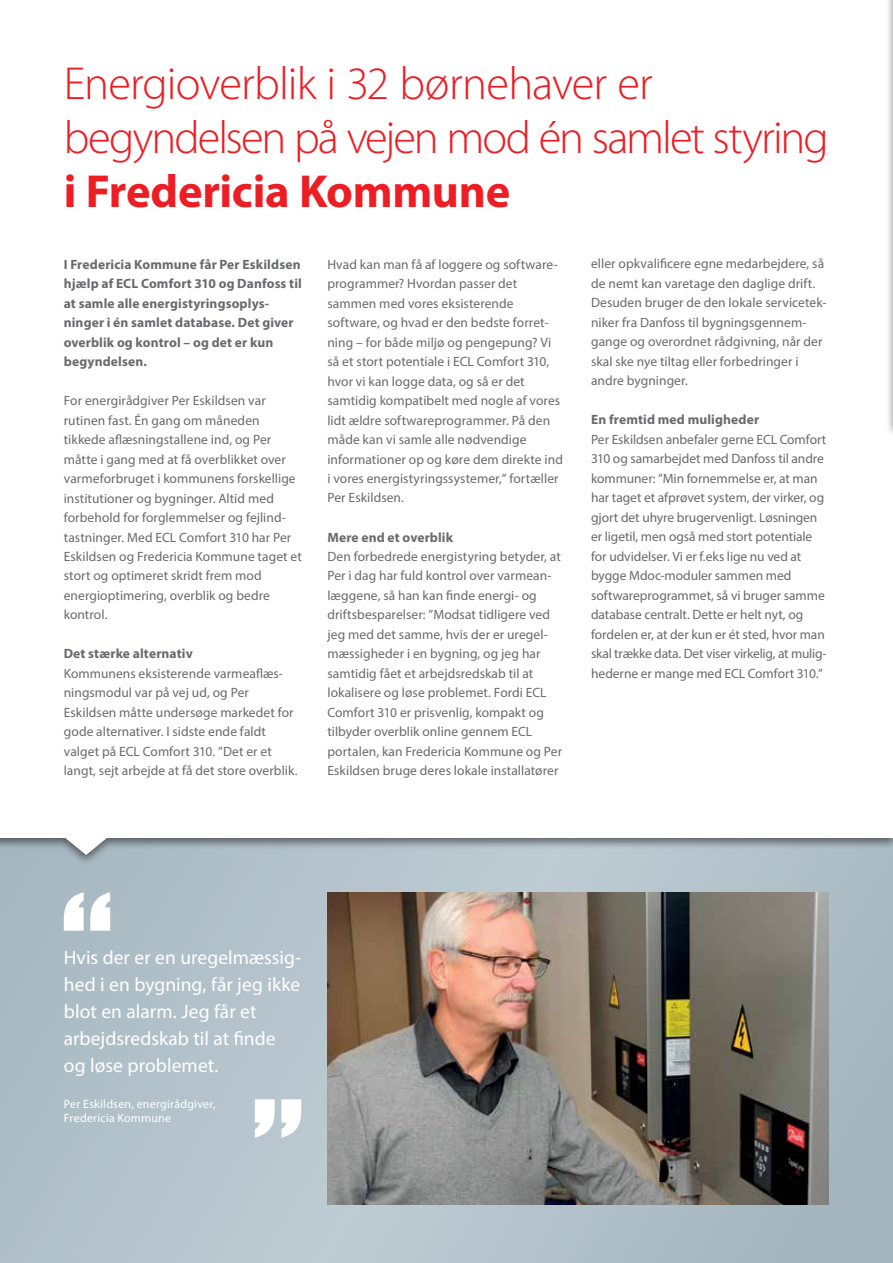
<style>
.page{position:relative;width:893px;height:1263px;background:#fff}
.page>*{position:absolute;margin:0;border:0;box-sizing:border-box;transform-origin:0 0}
.t1{font:300 46.5px/54px "Myriad Pro";letter-spacing:-.03em;color:#ed1d24}
.t2{font:700 46.5px "Myriad Pro";letter-spacing:-.005em;color:#ed1d24}
.t3{font:19.5px/27px "Myriad Pro";letter-spacing:.005em;color:#fff}
.t4{font:13.5px/19.5px "Myriad Pro";letter-spacing:.005em;color:#696a6d}
.t5{font:700 13.5px/19.5px "Myriad Pro";letter-spacing:.01em;color:#696a6d}
.t6{font:12px/13.5px "Myriad Pro";letter-spacing:.02em;color:#fff}
</style>
<div class="page">
<div style="left:0;top:838px;width:893px;height:425px;background:linear-gradient(to right,#b6c4cd,#acbbc4)"></div>
<img style="left:327px;top:892px;width:502px;height:312px">
<svg style="left:255px;top:1099px;width:46px;height:39px"></svg>
<svg style="left:64px;top:892px;width:46px;height:39px"></svg>
<div style="left:0;top:0;width:893px;height:866px;background:#000;opacity:.5"></div>
<div style="left:0;top:0;width:893px;height:838px;background:#fff"></div>
<svg style="left:64px;top:838px;width:44px;height:17px"></svg>
<div style="left:885px;top:0;width:8px;height:455px;background:#000;opacity:.5"></div>
<svg style="left:892px;top:0;width:1px;height:443px"></svg>
<h1 class="t1" style="left:64px;top:56px;width:766px">Energioverblik i 32 børnehaver er begyndelsen på vejen mod én samlet styring</h1>
<h1 class="t2" style="left:64px;top:161px;width:448px">i Fredericia Kommune</h1>
<p class="t5" style="left:64px;top:254px;width:240px">I Fredericia Kommune får Per Eskildsen hjælp af ECL Comfort 310 og Danfoss til at samle alle energistyringsoplys&shy;ninger i én samlet database. Det giver overblik og kontrol – og det er kun begyndelsen.</p>
<p class="t4" style="left:64px;top:390px;width:240px">For energirådgiver Per Eskildsen var rutinen fast. Én gang om måneden tikkede aflæsningstallene ind, og Per måtte i gang med at få overblikket over varmeforbruget i kommunens forskellige institutioner og bygninger. Altid med forbehold for forglemmelser og fejlind&shy;tastninger. Med ECL Comfort 310 har Per Eskildsen og Fredericia Kommune taget et stort og optimeret skridt frem mod energioptimering, overblik og bedre kontrol.</p>
<p class="t5" style="left:64px;top:644px;width:131px">Det stærke alternativ</p>
<p class="t4" style="left:64px;top:663px;width:235px">Kommunens eksisterende varmeaflæs&shy;ningsmodul var på vej ud, og Per Eskildsen måtte undersøge markedet for gode alternativer. I sidste ende faldt valget på ECL Comfort 310. ”Det er et langt, sejt arbejde at få det store overblik.</p>
<p class="t4" style="left:327px;top:254px;width:237px">Hvad kan man få af loggere og software&shy;programmer? Hvordan passer det sammen med vores eksisterende software, og hvad er den bedste forret&shy;ning – for både miljø og pengepung? Vi så et stort potentiale i ECL Comfort 310, hvor vi kan logge data, og så er det samtidig kompatibelt med nogle af vores lidt ældre softwareprogrammer. På den måde kan vi samle alle nødvendige informationer op og køre dem direkte ind i vores energistyringssystemer,” fortæller Per Eskildsen.</p>
<p class="t5" style="left:327px;top:527px;width:127px">Mere end et overblik</p>
<p class="t4" style="left:327px;top:546px;width:236px">Den forbedrede energistyring betyder, at Per i dag har fuld kontrol over varmean&shy;læggene, så han kan finde energi- og driftsbesparelser: ”Modsat tidligere ved jeg med det samme, hvis der er uregel&shy;mæssigheder i en bygning, og jeg har samtidig fået et arbejdsredskab til at lokalisere og løse problemet. Fordi ECL Comfort 310 er prisvenlig, kompakt og tilbyder overblik online gennem ECL portalen, kan Fredericia Kommune og Per Eskildsen bruge deres lokale installatører</p>
<p class="t4" style="left:591px;top:254px;width:237px">eller opkvalificere egne medarbejdere, så de nemt kan varetage den daglige drift.<br>Desuden bruger de den lokale servicetek&shy;niker fra Danfoss til bygningsgennem&shy;gange og overordnet rådgivning, når der skal ske nye tiltag eller forbedringer i andre bygninger.</p>
<p class="t5" style="left:591px;top:410px;width:170px">En fremtid med muligheder</p>
<p class="t4" style="left:591px;top:429px;width:237px">Per Eskildsen anbefaler gerne ECL Comfort 310 og samarbejdet med Danfoss til andre kommuner: ”Min fornemmelse er, at man har taget et afprøvet system, der virker, og gjort det uhyre brugervenligt. Løsningen er ligetil, men også med stort potentiale for udvidelser. Vi er f.eks lige nu ved at bygge Mdoc-moduler sammen med softwareprogrammet, så vi bruger samme database centralt. Dette er helt nyt, og fordelen er, at der kun er ét sted, hvor man skal trække data. Det viser virkelig, at mulig&shy;hederne er mange med ECL Comfort 310.”</p>
<h2 class="t3" style="left:64px;top:944px;width:239px">Hvis der er en uregelmæssig&shy;hed i en bygning, får jeg ikke blot en alarm. Jeg får et arbejdsredskab til at finde og løse problemet.</h2>
<p class="t6" style="left:64px;top:1097px;width:153px">Per Eskildsen, energirådgiver,<br>Fredericia Kommune</p>
</div>
